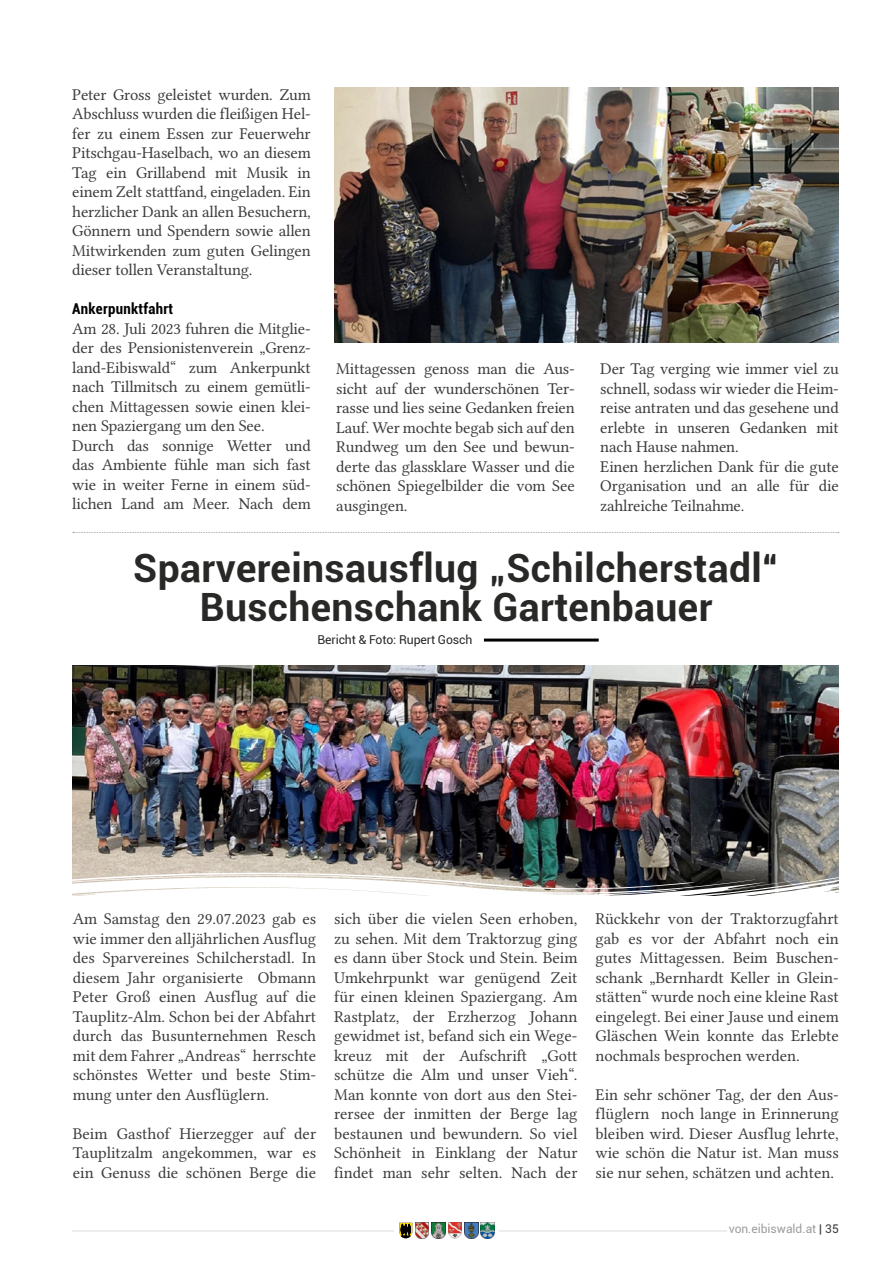
<style>
.page{position:relative;width:893px;height:1263px;background:#fff}
.page>*{position:absolute;margin:0;border:0;box-sizing:border-box;transform-origin:0 0}
.t1{font:700 39px/39px "Roboto";letter-spacing:.01em;color:#282827;text-align:center}
.t2{font:16.5px/19.5px "Lin Libertine O";letter-spacing:-.01em;color:#3c3c3b;text-align:justify}
.t3{font:700 condensed 15px "Roboto";letter-spacing:.02em;color:#000}
.t4{font:12.3px "Roboto";letter-spacing:-.01em;color:#282827}
.t5{font:12px "Roboto";color:#9d9d9c}
.s1{color:#3c3c3b}
</style>
<div class="page">
<hr style="left:499px;top:1230px;width:228px;height:1px;background:#ededed">
<hr style="left:72px;top:1230px;width:322px;height:1px;background:#ededed">
<img style="left:415px;top:1223px;width:13px;height:15px">
<img style="left:431px;top:1223px;width:14px;height:15px">
<img style="left:448px;top:1223px;width:14px;height:15px">
<img style="left:465px;top:1223px;width:13px;height:15px">
<img style="left:480px;top:1223px;width:14px;height:15px">
<svg style="left:399px;top:1223px;width:13px;height:15px"></svg>
<img style="left:72px;top:665px;width:767px;height:211px">
<img style="left:334px;top:87px;width:505px;height:255px">
<hr style="left:484px;top:638px;width:115px;height:3px;background:#000">
<svg style="left:73px;top:532px;width:766px;height:1px"></svg>
<svg style="left:72px;top:665px;width:20px;height:28px"></svg>
<svg style="left:72px;top:876px;width:767px;height:20px"></svg>
<svg style="left:72px;top:872px;width:623px;height:23px"></svg>
<p class="t2" style="left:72px;top:83px;width:240px">Peter Gross geleistet wurden. Zum Abschluss wurden die fleißigen Hel&shy;fer zu einem Essen zur Feuerwehr Pitschgau-Haselbach, wo an diesem Tag ein Grillabend mit Musik in einem Zelt stattfand, eingeladen. Ein herzlicher Dank an allen Besuchern, Gönnern und Spendern sowie allen Mitwirkenden zum guten Gelingen dieser tollen Veranstaltung.</p>
<p class="t3" style="left:72px;top:298px;width:102px">Ankerpunktfahrt</p>
<p class="t2" style="left:72px;top:317px;width:240px;text-align:left">Am 28. Juli 2023 fuhren die Mitglie&shy;der des Pensionistenverein „Grenz&shy;land-Eibiswald“ zum Ankerpunkt nach Tillmitsch zu einem gemütli&shy;chen Mittagessen sowie einen klei&shy;nen Spaziergang um den See.<br>Durch das sonnige Wetter und das Ambiente fühle man sich fast wie in weiter Ferne in einem süd&shy;lichen Land am Meer. Nach dem</p>
<p class="t2" style="left:336px;top:357px;width:240px">Mittagessen genoss man die Aus&shy;sicht auf der wunderschönen Ter&shy;rasse und lies seine Gedanken freien Lauf. Wer mochte begab sich auf den Rundweg um den See und bewun&shy;derte das glassklare Wasser und die schönen Spiegelbilder die vom See ausgingen.</p>
<p class="t2" style="left:600px;top:357px;width:240px;text-align:left">Der Tag verging wie immer viel zu schnell, sodass wir wieder die Heim&shy;reise antraten und das gesehene und erlebte in unseren Gedanken mit nach Hause nahmen.<br>Einen herzlichen Dank für die gute<br>Organisation und an alle für die zahlreiche Teilnahme.</p>
<h1 class="t1" style="left:133px;top:547px;width:647px">Sparvereinsausflug „Schilcherstadl“<br>Buschenschank Gartenbauer</h1>
<p class="t4" style="left:318px;top:631px;width:156px">Bericht &amp; Foto: Rupert Gosch</p>
<p class="t2" style="left:73px;top:907px;width:245px">Am Samstag den 29.07.2023 gab es wie immer den alljährlichen Ausflug des Sparvereines Schilcherstadl. In diesem Jahr organisierte Obmann Peter Groß einen Ausflug auf die Tauplitz-Alm. Schon bei der Abfahrt durch das Busunternehmen Resch mit dem Fahrer „Andreas“ herrschte schönstes Wetter und beste Stim&shy;mung unter den Ausflüglern.</p>
<p class="t2" style="left:73px;top:1122px;width:245px">Beim Gasthof Hierzegger auf der Tauplitzalm angekommen, war es ein Genuss die schönen Berge die</p>
<p class="t2" style="left:334px;top:907px;width:245px">sich über die vielen Seen erhoben, zu sehen. Mit dem Traktorzug ging es dann über Stock und Stein. Beim Umkehrpunkt war genügend Zeit für einen kleinen Spaziergang. Am Rastplatz, der Erzherzog Johann gewidmet ist, befand sich ein Wege&shy;kreuz mit der Aufschrift „Gott schütze die Alm und unser Vieh“.<br>Man konnte von dort aus den Stei&shy;rersee der inmitten der Berge lag bestaunen und bewundern. So viel Schönheit in Einklang der Natur findet man sehr selten. Nach der</p>
<p class="t2" style="left:595px;top:907px;width:245px">Rückkehr von der Traktorzugfahrt gab es vor der Abfahrt noch ein gutes Mittagessen. Beim Buschen&shy;schank „Bernhardt Keller in Glein&shy;stätten“ wurde noch eine kleine Rast eingelegt. Bei einer Jause und einem Gläschen Wein konnte das Erlebte nochmals besprochen werden.</p>
<p class="t2" style="left:595px;top:1083px;width:245px">Ein sehr schöner Tag, der den Aus&shy;flüglern noch lange in Erinnerung bleiben wird. Dieser Ausflug lehrte, wie schön die Natur ist. Man muss sie nur sehen, schätzen und achten.</p>
<p class="t5" style="left:729px;top:1220px;width:112px">von.eibiswald.at <span class="s1">| 35</span></p>
</div>
